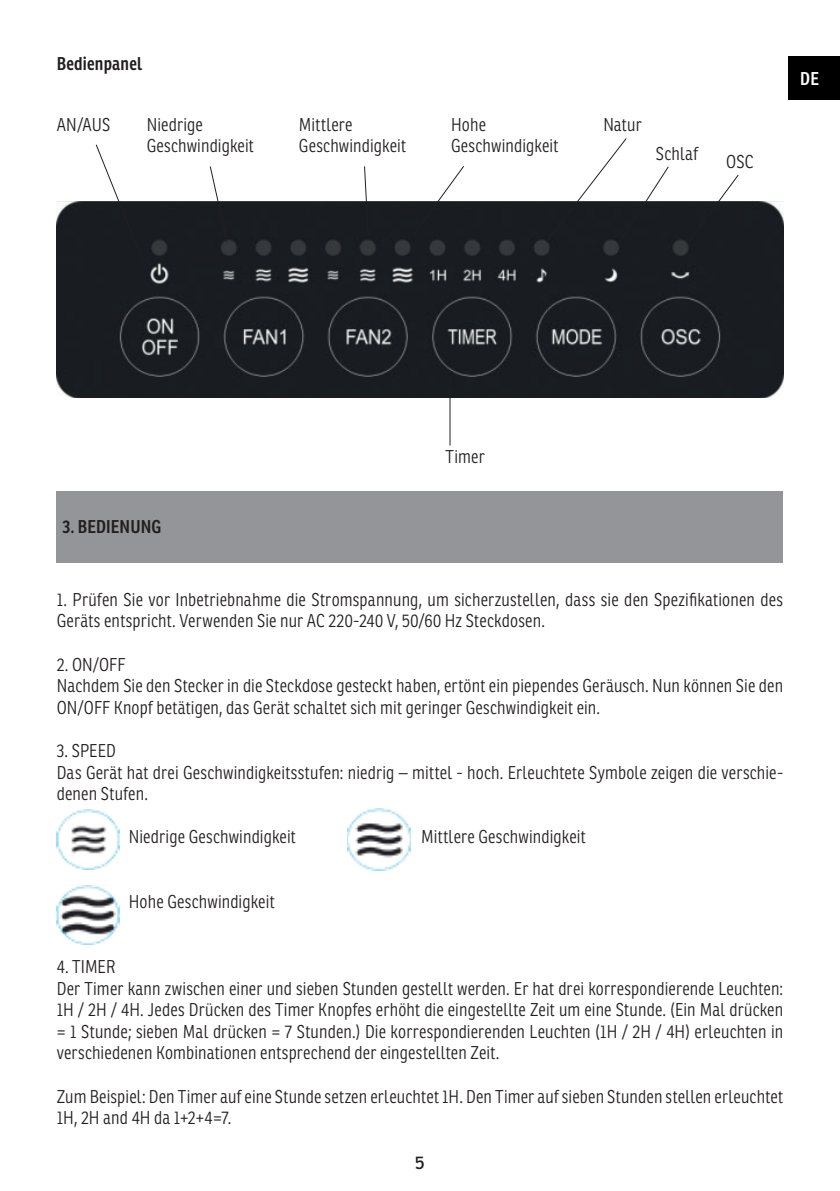
<style>
.page{position:relative;width:840px;height:1191px;background:#fff}
.page>*{position:absolute;margin:0;border:0;box-sizing:border-box;transform-origin:0 0}
.t1{font:300 18px/21.6px "Ronnia Cond";letter-spacing:.01em;color:#231f20}
.t2{font:600 18px "Ronnia Cond";letter-spacing:.01em;color:#231f20}
.t3{font:600 18px "Ronnia Cond";color:#fff}
.t4{font:18px "Ronnia";color:#231f20}
</style>
<div class="page">
<img style="left:57px;top:201px;width:725px;height:196px">
<svg style="left:95px;top:144px;width:49px;height:120px"></svg>
<hr style="left:449px;top:376px;width:1px;height:69px;background:#231f20">
<svg style="left:545px;top:138px;width:124px;height:105px"></svg>
<svg style="left:686px;top:174px;width:53px;height:69px"></svg>
<svg style="left:209px;top:166px;width:19px;height:77px"></svg>
<svg style="left:363px;top:166px;width:6px;height:70px"></svg>
<svg style="left:411px;top:166px;width:54px;height:71px"></svg>
<div style="left:57px;top:490px;width:725px;height:72px;background:#939598"></div>
<div style="left:788px;top:57px;width:51px;height:43px;background:#000"></div>
<img style="left:57px;top:809px;width:63px;height:60px">
<img style="left:347px;top:809px;width:63px;height:61px">
<img style="left:57px;top:885px;width:63px;height:59px">
<p class="t2" style="left:57px;top:53px;width:87px">Bedienpanel</p>
<p class="t1" style="left:57px;top:114px;width:55px">AN/AUS</p>
<p class="t1" style="left:603px;top:114px;width:40px">Natur</p>
<p class="t1" style="left:147px;top:114px;width:109px">Niedrige<br>Geschwindigkeit</p>
<p class="t1" style="left:299px;top:114px;width:109px">Mittlere<br>Geschwindigkeit</p>
<p class="t1" style="left:451px;top:114px;width:109px">Hohe<br>Geschwindigkeit</p>
<p class="t1" style="left:655px;top:143px;width:43px">Schlaf</p>
<p class="t1" style="left:725px;top:151px;width:29px">OSC</p>
<p class="t3" style="left:799px;top:68px;width:20px">DE</p>
<p class="t2" style="left:62px;top:516px;width:100px">3. BEDIENUNG</p>
<p class="t1" style="left:445px;top:445px;width:41px">Timer</p>
<p class="t1" style="left:57px;top:588px;width:727px">1. Prüfen Sie vor Inbetriebnahme die Stromspannung, um sicherzustellen, dass sie den Spezifikationen des<br>Geräts entspricht. Verwenden Sie nur AC 220-240 V, 50/60 Hz Steckdosen.</p>
<p class="t1" style="left:57px;top:653px;width:727px">2. ON/OFF<br>Nachdem Sie den Stecker in die Steckdose gesteckt haben, ertönt ein piependes Geräusch. Nun können Sie den<br>ON/OFF Knopf betätigen, das Gerät schaltet sich mit geringer Geschwindigkeit ein.</p>
<p class="t1" style="left:57px;top:740px;width:727px">3. SPEED<br>Das Gerät hat drei Geschwindigkeitsstufen: niedrig – mittel - hoch. Erleuchtete Symbole zeigen die verschie&shy;denen Stufen.</p>
<p class="t1" style="left:129px;top:826px;width:168px">Niedrige Geschwindigkeit</p>
<p class="t1" style="left:421px;top:826px;width:166px">Mittlere Geschwindigkeit</p>
<p class="t1" style="left:129px;top:891px;width:147px">Hohe Geschwindigkeit</p>
<p class="t1" style="left:57px;top:956px;width:727px">4. TIMER<br>Der Timer kann zwischen einer und sieben Stunden gestellt werden. Er hat drei korrespondierende Leuchten:<br>1H / 2H / 4H. Jedes Drücken des Timer Knopfes erhöht die eingestellte Zeit um eine Stunde. (Ein Mal drücken = 1 Stunde; sieben Mal drücken = 7 Stunden.) Die korrespondierenden Leuchten (1H / 2H / 4H) erleuchten in verschiedenen Kombinationen entsprechend der eingestellten Zeit.</p>
<p class="t1" style="left:57px;top:1085px;width:727px">Zum Beispiel: Den Timer auf eine Stunde setzen erleuchtet 1H. Den Timer auf sieben Stunden stellen erleuchtet<br>1H, 2H and 4H da 1+2+4=7.</p>
<p class="t4" style="left:415px;top:1151px;width:11px">5</p>
</div>
